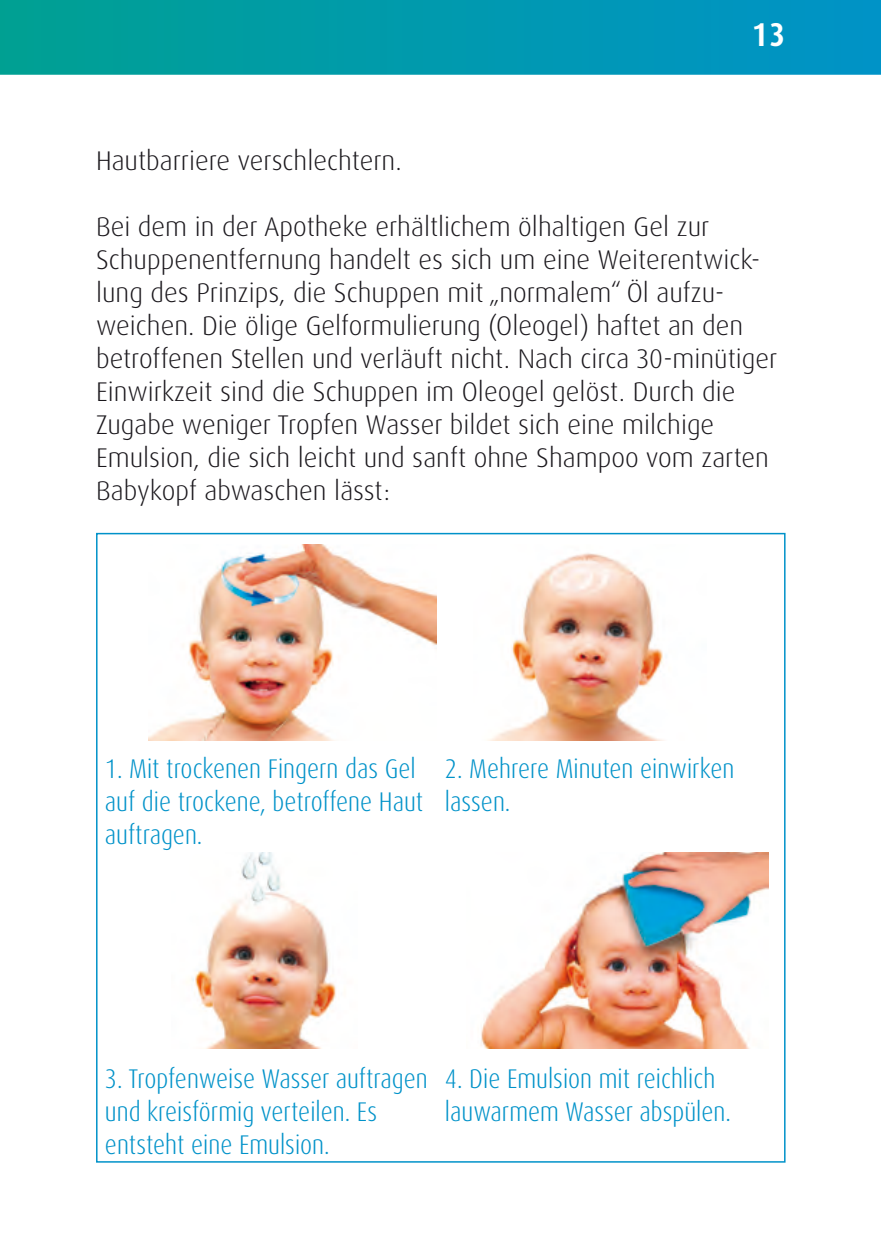
<style>
.page{position:relative;width:881px;height:1249px;background:#fff}
.page>*{position:absolute;margin:0;border:0;box-sizing:border-box;transform-origin:0 0}
.t1{font:700 condensed 33px "Dax OT";color:#fff}
.t2{font:300 27px/33px "Dax OT";color:#1a171c}
.t3{font:300 condensed 27px/33px "Dax OT";color:#0092c9}
</style>
<div class="page">
<div style="left:0;top:0;width:881px;height:75px;background:linear-gradient(to right,#00a093,#0093c8)"></div>
<img style="left:148px;top:544px;width:289px;height:196px">
<img style="left:192px;top:852px;width:144px;height:196px">
<img style="left:489px;top:553px;width:174px;height:187px">
<img style="left:480px;top:852px;width:289px;height:196px">
<p class="t2" style="left:96px;top:144px;width:307px">Hautbarriere verschlechtern.</p>
<p class="t1" style="left:752px;top:13px;width:34px">13</p>
<p class="t2" style="left:96px;top:210px;width:683px">Bei dem in der Apotheke erhältlichem ölhaltigen Gel zur Schuppenentfernung handelt es sich um eine Weiterentwick&shy;lung des Prinzips, die Schuppen mit „normalem“ Öl aufzu&shy;weichen. Die ölige Gelformulierung (Oleogel) haftet an den betroffenen Stellen und verläuft nicht. Nach circa 30-minütiger Einwirkzeit sind die Schuppen im Oleogel gelöst. Durch die Zugabe weniger Tropfen Wasser bildet sich eine milchige Emulsion, die sich leicht und sanft ohne Shampoo vom zarten Babykopf abwaschen lässt:</p>
<p class="t3" style="left:105px;top:752px;width:320px">1. Mit trockenen Fingern das Gel auf die trockene, betroffene Haut auftragen.</p>
<p class="t3" style="left:445px;top:752px;width:291px">2. Mehrere Minuten einwirken lassen.</p>
<p class="t3" style="left:105px;top:1061px;width:324px">3. Tropfenweise Wasser auftragen und kreisförmig verteilen. Es entsteht eine Emulsion.</p>
<p class="t3" style="left:445px;top:1061px;width:288px">4. Die Emulsion mit reichlich lauwarmem Wasser abspülen.</p>
</div>
